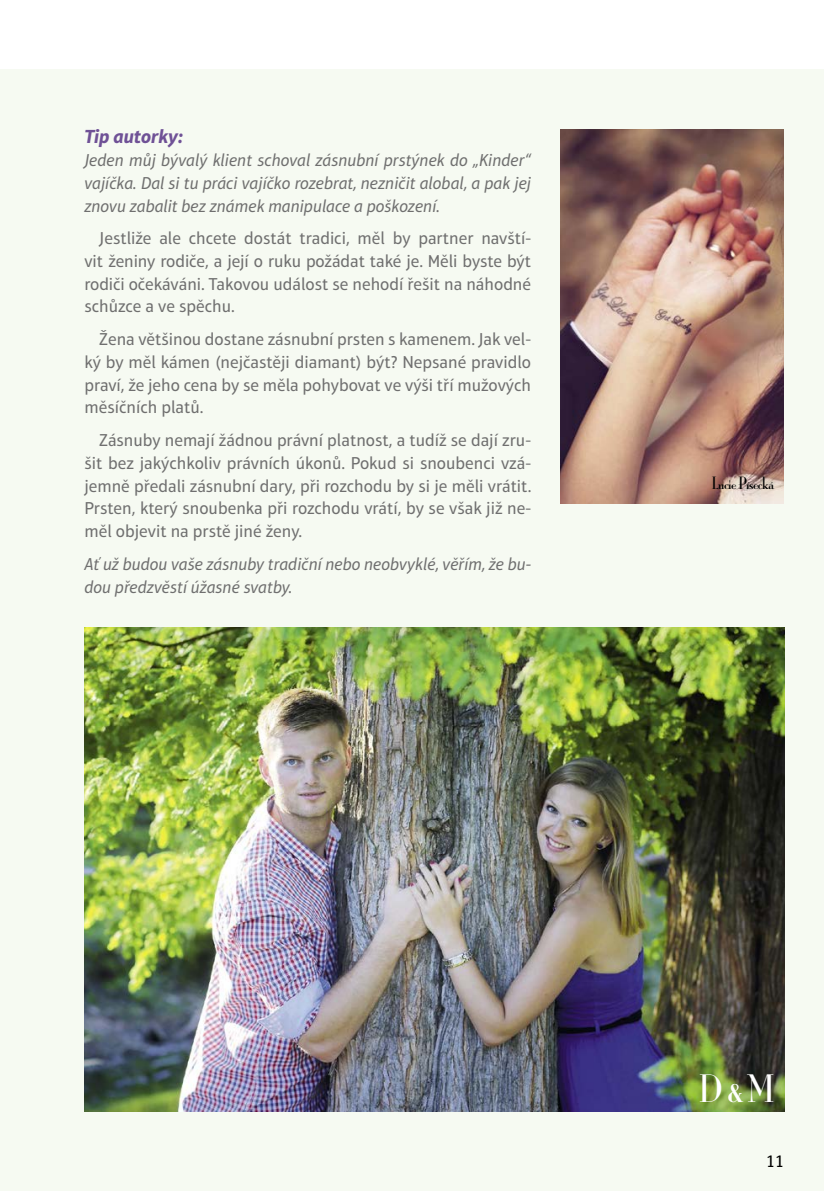
<style>
.page{position:relative;width:824px;height:1191px;background:#fff}
.page>*{position:absolute;margin:0;border:0;box-sizing:border-box;transform-origin:0 0}
.t1{font:35px "Mona Lisa Solid Itc DOT";color:#fff}
.t2{font:italic 700 19.25px "Aptifer Sans LT Pro";color:#6f5196}
.t3{font:17.5px/22.8px "Aptifer Sans LT Pro";color:#6f6f6f;text-align:justify}
.t4{font:italic 17.5px/22.8px "Aptifer Sans LT Pro";color:#6f6f6f;text-align:justify}
.t5{font:17.5px "Aptifer Sans LT Pro";color:#000}
.t6{font:15.75px "Mona Lisa Solid Itc DOT";letter-spacing:-.03em;color:#000}
</style>
<div class="page">
<div style="left:0;top:69px;width:823px;height:1122px;background:#f6faf2"></div>
<img style="left:84px;top:628px;width:700px;height:483px">
<img style="left:561px;top:129px;width:222px;height:375px">
<p class="t2" style="left:84px;top:125px;width:100px">Tip autorky:</p>
<p class="t4" style="left:84px;top:149px;width:448px">Jeden můj bývalý klient schoval zásnubní prstýnek do „Kinder“ vajíčka. Dal si tu práci vajíčko rozebrat, nezničit alobal, a pak jej znovu zabalit bez známek manipulace a poškození.</p>
<p class="t3" style="left:84px;top:227px;width:448px;text-indent:15px">Jestliže ale chcete dostát tradici, měl by partner navští&shy;vit ženiny rodiče, a její o ruku požádat také je. Měli byste být rodiči očekáváni. Takovou událost se nehodí řešit na náhodné schůzce a ve spěchu.</p>
<p class="t3" style="left:84px;top:328px;width:448px;text-indent:15px">Žena většinou dostane zásnubní prsten s kamenem. Jak vel&shy;ký by měl kámen (nejčastěji diamant) být? Nepsané pravidlo praví, že jeho cena by se měla pohybovat ve výši tří mužových měsíčních platů.</p>
<p class="t3" style="left:84px;top:429px;width:448px;text-indent:15px">Zásnuby nemají žádnou právní platnost, a tudíž se dají zru&shy;šit bez jakýchkoliv právních úkonů. Pokud si snoubenci vzá&shy;jemně předali zásnubní dary, při rozchodu by si je měli vrátit.<br>Prsten, který snoubenka při rozchodu vrátí, by se však již ne&shy;měl objevit na prstě jiné ženy.</p>
<p class="t4" style="left:84px;top:552px;width:448px">Ať už budou vaše zásnuby tradiční nebo neobvyklé, věřím, že bu&shy;dou předzvěstí úžasné svatby.</p>
<p class="t6" style="left:711px;top:473px;width:64px">Lucie Písecká</p>
<h1 class="t1" style="left:699px;top:1067px;width:77px">D &amp; M</h1>
<p class="t5" style="left:766px;top:1151px;width:19px">11</p>
</div>
